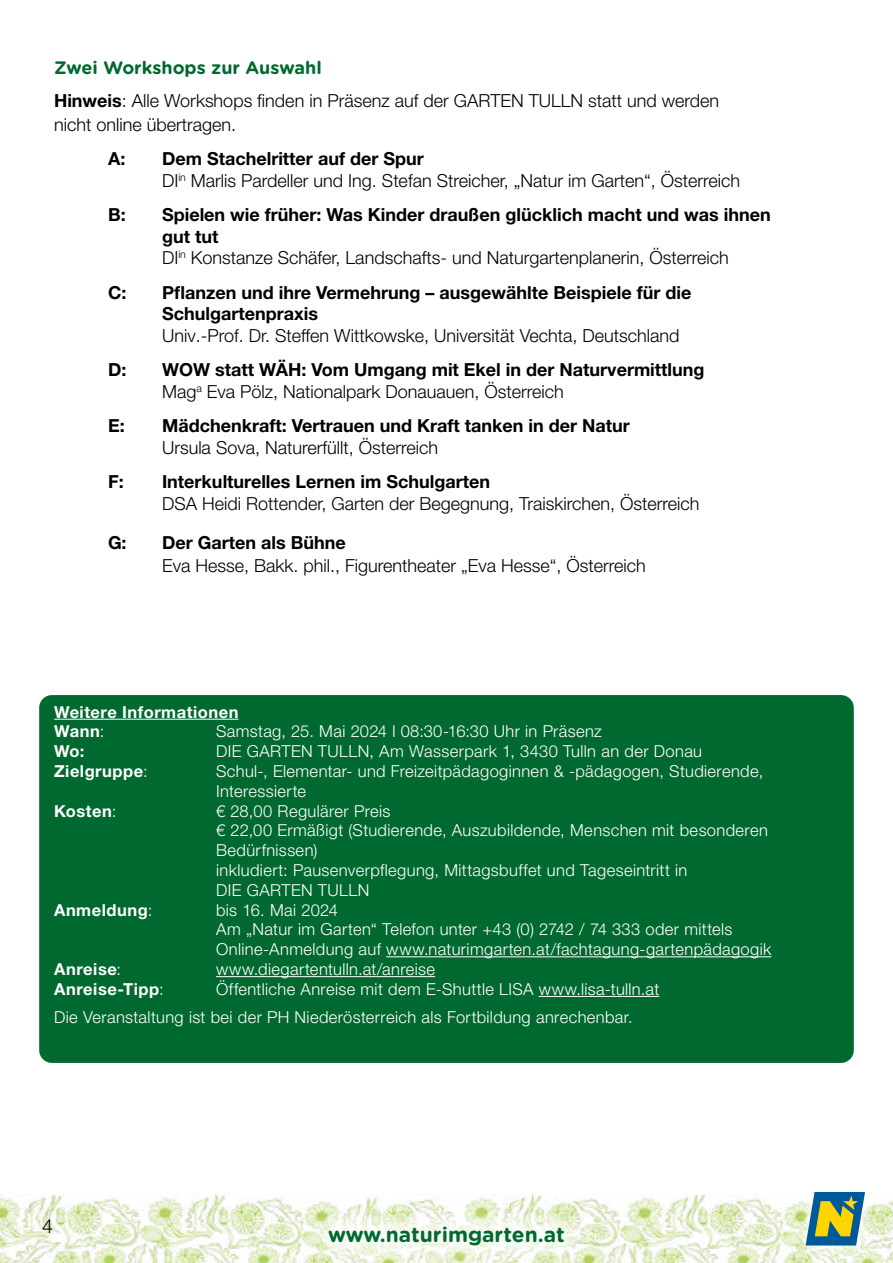
<style>
.page{position:relative;width:893px;height:1263px;background:#fff}
.page>*{position:absolute;margin:0;border:0;box-sizing:border-box;transform-origin:0 0}
.t1{font:700 21px "Gotham Rounded";color:#006930}
.t2{font:300 19.5px "Helvetica Neue LT Pro";color:#000}
.t3{font:700 18px/21.6px "Helvetica Neue LT Pro";color:#000}
.t4{font:300 18px/24px "Helvetica Neue LT Pro";color:#000}
.t5{font:700 18px "Gotham Rounded";color:#006930}
.t6{font:300 16.5px/19.8px "Helvetica Neue LT Pro";letter-spacing:.02em;color:#fff}
.t7{font:700 16.5px/19.8px "Helvetica Neue LT Pro";letter-spacing:.03em;color:#fff}
.s1{font-weight:700}
.s2{font-weight:300}
</style>
<div class="page">
<img style="left:0;top:1195px;width:893px;height:68px">
<div style="left:305px;top:1203px;width:283px;height:60px;background:#fff;opacity:.75"></div>
<div style="left:39px;top:695px;width:815px;height:368px;background:#006930;border-radius:13px"></div>
<hr style="left:54px;top:719px;width:185px;height:1px;background:#fff">
<hr style="left:386px;top:956px;width:385px;height:1px;background:#fff">
<hr style="left:216px;top:976px;width:219px;height:1px;background:#fff">
<hr style="left:539px;top:996px;width:120px;height:1px;background:#fff">
<div style="left:794px;top:1181px;width:81px;height:75px;background:#fff;opacity:.75"></div>
<svg style="left:806px;top:1192px;width:59px;height:53px;background:#729776"></svg>
<p class="t5" style="left:54px;top:54px;width:269px">Zwei Workshops zur Auswahl</p>
<p class="t4" style="left:54px;top:88px;width:667px"><span class="s1">Hinweis</span>: Alle Workshops finden in Präsenz auf der GARTEN TULLN statt und werden nicht online übertragen.</p>
<p class="t3" style="left:108px;top:148px;width:19px">A:</p>
<p class="t4" style="left:162px;top:148px;width:580px;line-height:21.6px"><span class="s1">Dem Stachelritter auf der Spur<br></span>DI<sup>in</sup> Marlis Pardeller und Ing. Stefan Streicher, „Natur im Garten“, Österreich</p>
<p class="t3" style="left:108px;top:204px;width:19px">B:</p>
<p class="t3" style="left:162px;top:204px;width:610px">Spielen wie früher: Was Kinder draußen glücklich macht und was ihnen gut tut<br><span class="s2">DI</span><sup>in</sup> <span class="s2">Konstanze Schäfer, Landschafts- und Naturgartenplanerin, Österreich</span></p>
<p class="t3" style="left:108px;top:281px;width:20px">C:</p>
<p class="t3" style="left:162px;top:281px;width:531px">Pflanzen und ihre Vermehrung – ausgewählte Beispiele für die<br>Schulgartenpraxis</p>
<p class="t4" style="left:162px;top:323px;width:519px">Univ.-Prof. Dr. Steffen Wittkowske, Universität Vechta, Deutschland</p>
<p class="t3" style="left:108px;top:359px;width:20px">D:</p>
<p class="t3" style="left:162px;top:359px;width:544px">WOW statt WÄH: Vom Umgang mit Ekel in der Naturvermittlung<br><span class="s2">Mag</span><sup>a</sup> <span class="s2">Eva Pölz, Nationalpark Donauauen, Österreich</span></p>
<p class="t3" style="left:108px;top:415px;width:18px">E:</p>
<p class="t3" style="left:162px;top:415px;width:469px">Mädchenkraft: Vertrauen und Kraft tanken in der Natur</p>
<p class="t4" style="left:162px;top:435px;width:278px">Ursula Sova, Naturerfüllt, Österreich</p>
<p class="t3" style="left:108px;top:471px;width:17px">F:</p>
<p class="t3" style="left:162px;top:471px;width:330px">Interkulturelles Lernen im Schulgarten</p>
<p class="t4" style="left:162px;top:491px;width:539px">DSA Heidi Rottender, Garten der Begegnung, Traiskirchen, Österreich</p>
<p class="t3" style="left:108px;top:531px;width:20px">G:</p>
<p class="t3" style="left:162px;top:531px;width:185px">Der Garten als Bühne</p>
<p class="t4" style="left:162px;top:553px;width:485px">Eva Hesse, Bakk. phil., Figurentheater „Eva Hesse“, Österreich</p>
<p class="t7" style="left:54px;top:701px;width:186px">Weitere Informationen<br>Wann<span class="s2">:</span></p>
<p class="t6" style="left:216px;top:721px;width:387px">Samstag, 25. Mai 2024 l 08:30-16:30 Uhr in Präsenz</p>
<p class="t7" style="left:54px;top:741px;width:32px">Wo:</p>
<p class="t6" style="left:216px;top:741px;width:487px">DIE GARTEN TULLN, Am Wasserpark 1, 3430 Tulln an der Donau</p>
<p class="t7" style="left:54px;top:761px;width:95px">Zielgruppe<span class="s2">:</span></p>
<p class="t6" style="left:216px;top:761px;width:549px">Schul-, Elementar- und Freizeitpädagoginnen &amp; -pädagogen, Studierende,<br>Interessierte</p>
<p class="t7" style="left:54px;top:800px;width:64px">Kosten<span class="s2">:</span></p>
<p class="t6" style="left:216px;top:800px;width:553px">€ 28,00 Regulärer Preis<br>€ 22,00 Ermäßigt (Studierende, Auszubildende, Menschen mit besonderen Bedürfnissen)<br>inkludiert: Pausenverpflegung, Mittagsbuffet und Tageseintritt in<br>DIE GARTEN TULLN</p>
<p class="t7" style="left:54px;top:899px;width:100px">Anmeldung<span class="s2">:</span></p>
<p class="t6" style="left:216px;top:899px;width:557px">bis 16. Mai 2024<br>Am „Natur im Garten“ Telefon unter +43 (0) 2742 / 74 333 oder mittels<br>Online-Anmeldung auf www.naturimgarten.at/fachtagung-gartenpädagogik</p>
<p class="t7" style="left:54px;top:959px;width:69px">Anreise<span class="s2">:</span></p>
<p class="t6" style="left:216px;top:959px;width:221px">www.diegartentulln.at/anreise</p>
<p class="t7" style="left:54px;top:979px;width:111px">Anreise-Tipp<span class="s2">:</span></p>
<p class="t6" style="left:54px;top:974px;width:607px;line-height:28.3px;text-indent:162px">Öffentliche Anreise mit dem E-Shuttle LISA www.lisa-tulln.at<br>Die Veranstaltung ist bei der PH Niederösterreich als Fortbildung anrechenbar.</p>
<p class="t2" style="left:42px;top:1214px;width:12px">4</p>
<p class="t1" style="left:328px;top:1219px;width:238px">www.naturimgarten.at</p>
</div>
